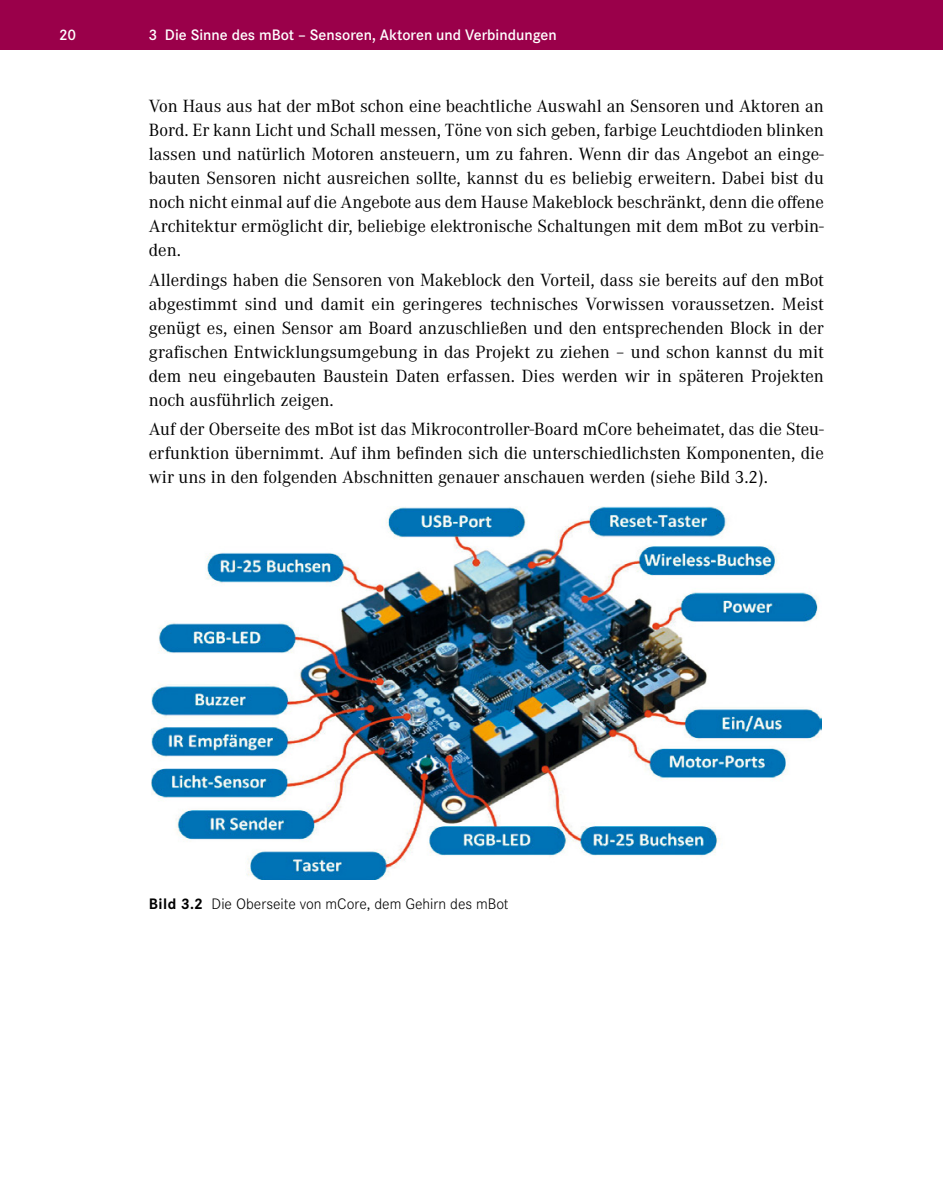
<style>
.page{position:relative;width:943px;height:1191px;background:#fff}
.page>*{position:absolute;margin:0;border:0;box-sizing:border-box;transform-origin:0 0}
.t1{font:18.38px/24.2px "Corporate A Pro";color:#000;text-align:justify}
.t2{font:600 15.75px "Corporate S Pro";color:#fff}
.t3{font:300 15.75px "Corporate S Pro";color:#000}
.s1{font-weight:700}
</style>
<div class="page">
<div style="left:0;top:0;width:943px;height:50px;background:#9a004a"></div>
<img style="left:151px;top:506px;width:670px;height:374px">
<p class="t2" style="left:60px;top:23px;width:18px">20</p>
<p class="t2" style="left:149px;top:23px;width:409px">3 Die Sinne des mBot – Sensoren, Aktoren und Verbindungen</p>
<p class="t1" style="left:149px;top:93px;width:676px">Von Haus aus hat der mBot schon eine beachtliche Auswahl an Sensoren und Aktoren an Bord. Er kann Licht und Schall messen, Töne von sich geben, farbige Leuchtdioden blinken lassen und natürlich Motoren ansteuern, um zu fahren. Wenn dir das Angebot an einge&shy;bauten Sensoren nicht ausreichen sollte, kannst du es beliebig erweitern. Dabei bist du noch nicht einmal auf die Angebote aus dem Hause Makeblock beschränkt, denn die offene Architektur ermöglicht dir, beliebige elektronische Schaltungen mit dem mBot zu verbin&shy;den.</p>
<p class="t1" style="left:149px;top:266px;width:676px">Allerdings haben die Sensoren von Makeblock den Vorteil, dass sie bereits auf den mBot abgestimmt sind und damit ein geringeres technisches Vorwissen voraussetzen. Meist genügt es, einen Sensor am Board anzuschließen und den entsprechenden Block in der grafischen Entwicklungsumgebung in das Projekt zu ziehen – und schon kannst du mit dem neu eingebauten Baustein Daten erfassen. Dies werden wir in späteren Projekten noch ausführlich zeigen.</p>
<p class="t1" style="left:149px;top:416px;width:676px">Auf der Oberseite des mBot ist das Mikrocontroller-Board mCore beheimatet, das die Steu&shy;erfunktion übernimmt. Auf ihm befinden sich die unterschiedlichsten Komponenten, die wir uns in den folgenden Abschnitten genauer anschauen werden (siehe Bild 3.2).</p>
<p class="t3" style="left:149px;top:892px;width:361px"><span class="s1">Bild 3.2</span> Die Oberseite von mCore, dem Gehirn des mBot</p>
</div>
